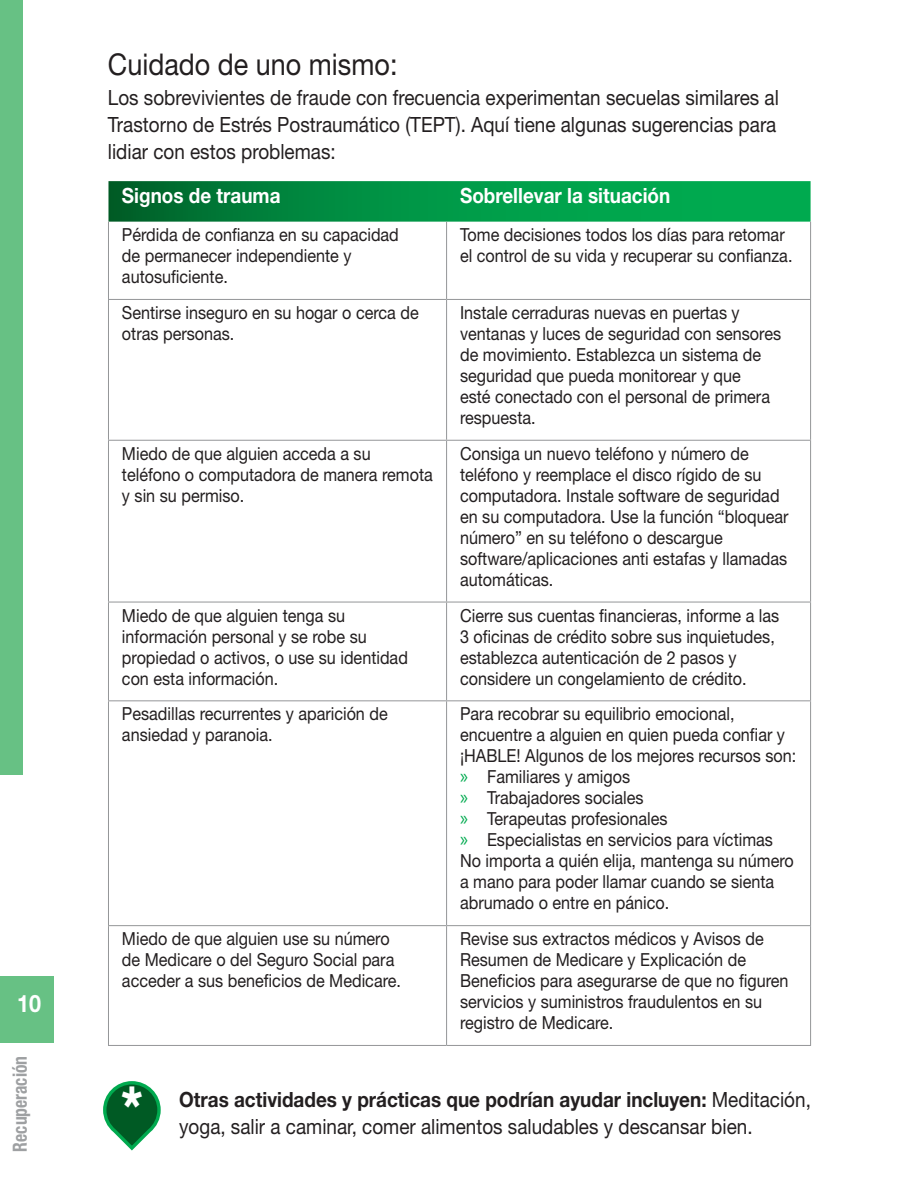
<style>
.page{position:relative;width:918px;height:1188px;background:#fff}
.page>*{position:absolute;margin:0;border:0;box-sizing:border-box;transform-origin:0 0}
.t1{font:900 condensed 54px "Helvetica Neue LT Std";color:#fff;scale:.9 1}
.H1_20{font:30px "Helvetica Neue LT Std";color:#231f20;scale:.9 1}
.t2{font:700 24px "Helvetica Neue LT Std";color:#fff;scale:.9 1}
.t3{font:21px/27px "Helvetica Neue LT Std";color:#231f20;text-align:justify;scale:.9 1}
.t4{font:700 21px "Helvetica Neue LT Std";color:#fff;scale:.9 1}
.t5{font:700 condensed 19.5px "Helvetica Neue LT Std";color:#9ea0a2;scale:.9 1}
.t6{font:18px/21px "Helvetica Neue LT Std";color:#231f20;scale:.9 1}
.s1{font-family:"Myriad Pro";font-size:21px;color:#00aa4f}
.s2{font-weight:700}
</style>
<div class="page">
<div style="left:0;top:976px;width:54px;height:67px;background:#67c184"></div>
<div style="left:0;top:0;width:23px;height:775px;background:#67c184"></div>
<svg style="left:103px;top:1081px;width:58px;height:70px"></svg>
<svg style="left:108px;top:181px;width:703px;height:41px;background:#039446"></svg>
<hr style="left:108px;top:222px;width:1px;height:77px;background:#949698">
<hr style="left:446px;top:222px;width:1px;height:77px;background:#949698">
<hr style="left:810px;top:222px;width:1px;height:77px;background:#949698">
<hr style="left:108px;top:299px;width:339px;height:1px;background:#949698">
<hr style="left:108px;top:300px;width:1px;height:140px;background:#949698">
<hr style="left:447px;top:299px;width:364px;height:1px;background:#949698">
<hr style="left:446px;top:300px;width:1px;height:140px;background:#949698">
<hr style="left:810px;top:300px;width:1px;height:140px;background:#949698">
<hr style="left:108px;top:440px;width:339px;height:1px;background:#949698">
<hr style="left:108px;top:441px;width:1px;height:161px;background:#949698">
<hr style="left:447px;top:440px;width:364px;height:1px;background:#949698">
<hr style="left:446px;top:441px;width:1px;height:161px;background:#949698">
<hr style="left:810px;top:441px;width:1px;height:161px;background:#949698">
<hr style="left:108px;top:602px;width:339px;height:1px;background:#949698">
<hr style="left:108px;top:603px;width:1px;height:97px;background:#949698">
<hr style="left:447px;top:602px;width:364px;height:1px;background:#949698">
<hr style="left:446px;top:603px;width:1px;height:97px;background:#949698">
<hr style="left:810px;top:603px;width:1px;height:97px;background:#949698">
<hr style="left:108px;top:700px;width:339px;height:1px;background:#949698">
<hr style="left:108px;top:701px;width:1px;height:224px;background:#949698">
<hr style="left:447px;top:700px;width:364px;height:1px;background:#949698">
<hr style="left:446px;top:701px;width:1px;height:224px;background:#949698">
<hr style="left:810px;top:701px;width:1px;height:224px;background:#949698">
<hr style="left:108px;top:925px;width:339px;height:1px;background:#949698">
<hr style="left:108px;top:926px;width:1px;height:119px;background:#949698">
<hr style="left:447px;top:925px;width:364px;height:1px;background:#949698">
<hr style="left:446px;top:926px;width:1px;height:119px;background:#949698">
<hr style="left:810px;top:926px;width:1px;height:119px;background:#949698">
<hr style="left:108px;top:1045px;width:339px;height:1px;background:#949698">
<hr style="left:447px;top:1045px;width:364px;height:1px;background:#949698">
<p class="t2" style="left:17px;top:988px;width:28px">10</p>
<p class="t5" style="left:8px;top:1152px;width:108px;rotate:-90deg">Recuperación</p>
<p class="H1_20" style="left:108px;top:46px;width:323px">Cuidado de uno mismo:</p>
<p class="t3" style="left:108px;top:83px;width:747px">Los sobrevivientes de fraude con frecuencia experimentan secuelas similares al Trastorno de Estrés Postraumático (TEPT). Aquí tiene algunas sugerencias para lidiar con estos problemas:</p>
<p class="t4" style="left:122px;top:182px;width:178px">Signos de trauma</p>
<p class="t4" style="left:460px;top:182px;width:235px">Sobrellevar la situación</p>
<p class="t6" style="left:122px;top:224px;width:309px">Pérdida de confianza en su capacidad de permanecer independiente y autosuficiente.</p>
<p class="t6" style="left:460px;top:224px;width:371px">Tome decisiones todos los días para retomar el control de su vida y recuperar su confianza.</p>
<p class="t6" style="left:122px;top:302px;width:331px">Sentirse inseguro en su hogar o cerca de otras personas.</p>
<p class="t6" style="left:460px;top:302px;width:358px">Instale cerraduras nuevas en puertas y ventanas y luces de seguridad con sensores de movimiento. Establezca un sistema de seguridad que pueda monitorear y que<br>esté conectado con el personal de primera respuesta.</p>
<p class="t6" style="left:122px;top:443px;width:347px">Miedo de que alguien acceda a su teléfono o computadora de manera remota y sin su permiso.</p>
<p class="t6" style="left:460px;top:443px;width:367px">Consiga un nuevo teléfono y número de teléfono y reemplace el disco rígido de su computadora. Instale software de seguridad en su computadora. Use la función “bloquear número” en su teléfono o descargue software/aplicaciones anti estafas y llamadas automáticas.</p>
<p class="t6" style="left:122px;top:605px;width:319px">Miedo de que alguien tenga su información personal y se robe su propiedad o activos, o use su identidad con esta información.</p>
<p class="t6" style="left:460px;top:605px;width:356px">Cierre sus cuentas financieras, informe a las 3 oficinas de crédito sobre sus inquietudes, establezca autenticación de 2 pasos y considere un congelamiento de crédito.</p>
<p class="t6" style="left:122px;top:703px;width:297px">Pesadillas recurrentes y aparición de ansiedad y paranoia.</p>
<p class="t6" style="left:460px;top:703px;width:375px">Para recobrar su equilibrio emocional, encuentre a alguien en quien pueda confiar y ¡HABLE! Algunos de los mejores recursos son:</p>
<p class="t6" style="left:460px;top:766px;width:191px"><span class="s1">»</span> Familiares y amigos</p>
<p class="t6" style="left:460px;top:787px;width:206px"><span class="s1">»</span> Trabajadores sociales</p>
<p class="t6" style="left:460px;top:808px;width:232px"><span class="s1">»</span> Terapeutas profesionales</p>
<p class="t6" style="left:460px;top:829px;width:349px"><span class="s1">»</span> Especialistas en servicios para víctimas</p>
<p class="t6" style="left:460px;top:850px;width:372px">No importa a quién elija, mantenga su número a mano para poder llamar cuando se sienta abrumado o entre en pánico.</p>
<p class="t6" style="left:122px;top:928px;width:312px">Miedo de que alguien use su número de Medicare o del Seguro Social para acceder a sus beneficios de Medicare.</p>
<p class="t6" style="left:460px;top:928px;width:367px">Revise sus extractos médicos y Avisos de Resumen de Medicare y Explicación de Beneficios para asegurarse de que no figuren servicios y suministros fraudulentos en su registro de Medicare.</p>
<p class="t1" style="left:122px;top:1072px;width:23px">*</p>
<p class="t3" style="left:179px;top:1086px;width:703px"><span class="s2">Otras actividades y prácticas que podrían ayudar incluyen:</span> Meditación, yoga, salir a caminar, comer alimentos saludables y descansar bien.</p>
</div>
